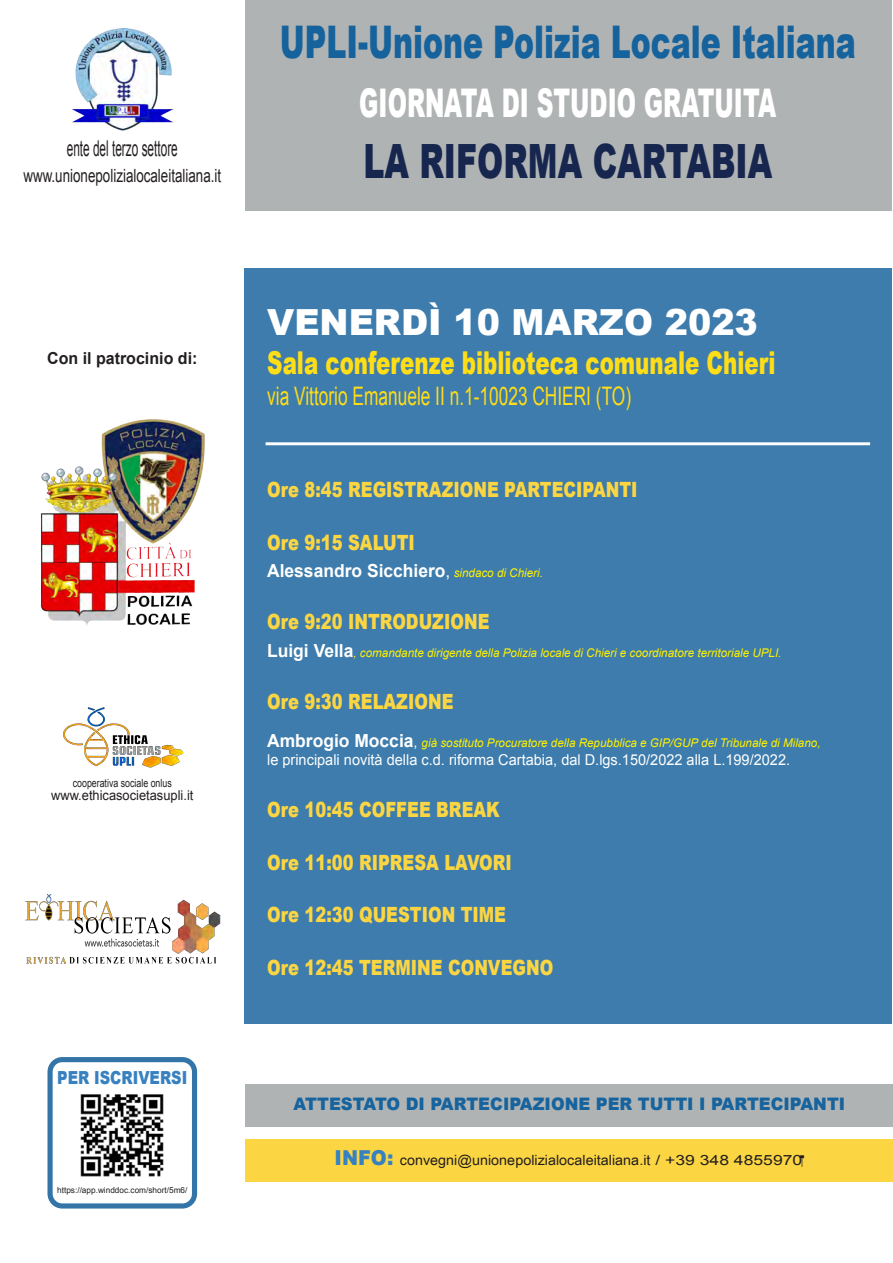
<style>
.page{position:relative;width:893px;height:1263px;background:#fff}
.page>*{position:absolute;margin:0;border:0;box-sizing:border-box;transform-origin:0 0}
.t1{font:900 47.25px "Arial";color:#16264e;scale:.67 1}
.t2{font:900 45px "Arial";color:#15629c;scale:.67 1}
.t3{font:900 39.6px "Arial";color:#fff;scale:.59 1}
.t4{font:900 36px "Arial";color:#fff}
.t5{font:900 31.5px "Arial";color:#ffdd17;scale:.68 1}
.t6{font:25.5px "Arial";color:#ffdd17;scale:.68 1}
.t7{font:21.75px "Arial";color:#231f20;scale:.54 1}
.t8{font:900 21px "Arial";color:#fcd642;scale:.78 1}
.t9{font:18.15px "Arial";color:#231f20;scale:.73 1}
.t10{font:700 18px "Arial";color:#fff}
.t11{font:900 18px "Arial";color:#3781c1;scale:.8 1}
.t12{font:900 17.25px "Arial";color:#16639e;scale:.96 1}
.t13{font:700 16.5px "Arial";color:#231f20}
.t14{font:15px "Arial";color:#fff}
.t15{font:14.1px "Arial Narrow";color:#231f20;scale:1.24 1}
.t16{font:13.5px "Arial";color:#231f20;scale:.95 1}
.t17{font:italic 12px "Arial";color:#fff101}
.t18{font:11.25px "Arial";color:#231f20;scale:.78 1}
.t19{font:8.25px "Arial";color:#231f20}
.s1{font-weight:400}
.s2{font-weight:400;font-style:italic;font-size:12px;color:#fff101}
.s3{font-weight:700;font-style:normal;font-size:18px;color:#fff}
.s4{font-style:normal;font-size:15px;color:#fff}
.s5{font-family:"Arial";font-weight:900;font-size:20.55px;color:#3781c1}
.s6{font-family:"Arial"}
</style>
<div class="page">
<div style="left:246px;top:1084px;width:647px;height:43px;background:#b0b3b3"></div>
<div style="left:244px;top:268px;width:647px;height:755px;background:#3d7cac"></div>
<div style="left:245px;top:0;width:647px;height:211px;background:#b0b3b3"></div>
<div style="left:246px;top:1139px;width:647px;height:42px;background:#fcd642"></div>
<hr style="left:266px;top:442px;width:604px;height:3px;background:#fff">
<img style="left:71px;top:29px;width:102px;height:101px">
<img style="left:63px;top:707px;width:121px;height:61px">
<img style="left:25px;top:894px;width:196px;height:70px">
<div style="left:48px;top:1057px;width:149px;height:151px;border:5px solid #3475a9;border-radius:12px"></div>
<img style="left:80px;top:1094px;width:84px;height:83px">
<img style="left:41px;top:419px;width:164px;height:207px">
<h3 class="t7" style="left:67px;top:134px;width:207px">ente del terzo settore</h3>
<h3 class="t9" style="left:23px;top:163px;width:273px">www.unionepolizialocaleitaliana.it</h3>
<h2 class="t2" style="left:280px;top:9px;width:861px">UPLI-Unione Polizia Locale Italiana</h2>
<h3 class="t3" style="left:359px;top:74px;width:708px">GIORNATA DI STUDIO GRATUITA</h3>
<h1 class="t1" style="left:363px;top:127px;width:612px">LA RIFORMA CARTABIA</h1>
<h3 class="t13" style="left:47px;top:347px;width:152px">Con il patrocinio di:</h3>
<p class="t18" style="left:73px;top:775px;width:128px">cooperativa sociale onlus</p>
<p class="t16" style="left:51px;top:787px;width:151px">www.ethicasocietasupli.it</p>
<h3 class="t11" style="left:57px;top:1065px;width:164px">PER ISCRIVERSI</h3>
<p class="t19" style="left:57px;top:1185px;width:132px">https://app.winddoc.com/short/5m6/</p>
<h3 class="t4" style="left:267px;top:296px;width:492px">VENERDÌ 10 MARZO 2023</h3>
<h3 class="t5" style="left:267px;top:340px;width:749px">Sala conferenze biblioteca comunale Chieri</h3>
<h3 class="t6" style="left:267px;top:379px;width:537px">via Vittorio Emanuele II n.1-10023 CHIERI (TO)</h3>
<h3 class="t8" style="left:267px;top:475px;width:476px">Ore 8:45 REGISTRAZIONE PARTECIPANTI</h3>
<h3 class="t8" style="left:267px;top:527px;width:191px">Ore 9:15 SALUTI</h3>
<h3 class="t10" style="left:267px;top:559px;width:277px">Alessandro Sicchiero<span class="s1">,</span> <span class="s2">sindaco di Chieri.</span></h3>
<h3 class="t8" style="left:267px;top:607px;width:287px">Ore 9:20 INTRODUZIONE</h3>
<p class="t17" style="left:267px;top:644px;width:516px"><span class="s3">Luigi Vella</span>, comandante dirigente della Polizia locale di Chieri e coordinatore territoriale UPLI.</p>
<h3 class="t8" style="left:267px;top:686px;width:240px">Ore 9:30 RELAZIONE</h3>
<p class="t17" style="left:267px;top:734px;width:555px"><span class="s3">Ambrogio Moccia</span><span class="s4">,</span> già sostituto Procuratore della Repubblica e GIP/GUP del Tribunale di Milano,</p>
<p class="t14" style="left:267px;top:749px;width:524px">le principali novità della c.d. riforma Cartabia, dal D.lgs.150/2022 alla L.199/2022.</p>
<h3 class="t8" style="left:267px;top:794px;width:300px">Ore 10:45 COFFEE BREAK</h3>
<h3 class="t8" style="left:267px;top:847px;width:315px">Ore 11:00 RIPRESA LAVORI</h3>
<h3 class="t8" style="left:267px;top:899px;width:308px">Ore 12:30 QUESTION TIME</h3>
<h3 class="t8" style="left:267px;top:952px;width:368px">Ore 12:45 TERMINE CONVEGNO</h3>
<h3 class="t12" style="left:294px;top:1091px;width:576px">ATTESTATO DI PARTECIPAZIONE PER TUTTI I PARTECIPANTI</h3>
<p class="t15" style="left:335px;top:1150px;width:382px"><span class="s5">INFO:</span> convegni@unionepolizialocaleitaliana.it <span class="s6">/ +39 348 4855970‬</span></p>
</div>
